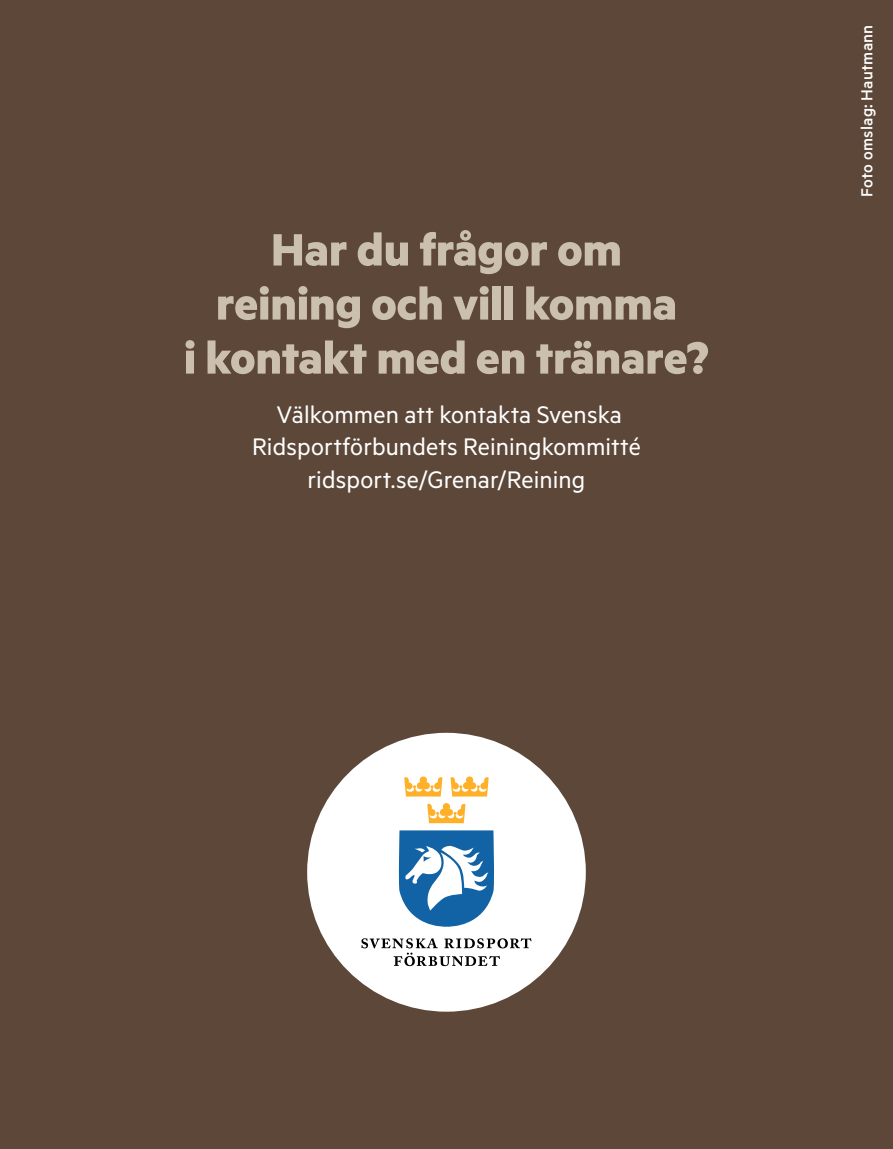
<style>
.page{position:relative;width:893px;height:1149px;background:#fff}
.page>*{position:absolute;margin:0;border:0;box-sizing:border-box;transform-origin:0 0}
.t1{font:700 51px/54px "Metric";color:#cbbfad;text-align:center}
.t2{font:27px/32.4px "Metric";letter-spacing:.005em;color:#fff;text-align:center}
.t3{font:500 18px "Metric";letter-spacing:.015em;color:#fff}
</style>
<div class="page">
<div style="left:0;top:0;width:893px;height:1148px;background:#5c4739"></div>
<div style="left:307px;top:732px;width:279px;height:279px;background:#fff;border-radius:50%"></div>
<svg style="left:398px;top:830px;width:96px;height:96px"></svg>
<svg style="left:427px;top:803px;width:38px;height:20px"></svg>
<svg style="left:404px;top:776px;width:38px;height:20px"></svg>
<svg style="left:450px;top:776px;width:39px;height:20px"></svg>
<svg style="left:361px;top:938px;width:170px;height:27px"></svg>
<h1 class="t1" style="left:184px;top:221px;width:527px">Har du frågor om<br>reining och vill komma<br>i kontakt med en tränare?</h1>
<p class="t2" style="left:252px;top:397px;width:390px">Välkommen att kontakta Svenska<br>Ridsportförbundets Reiningkommitté ridsport.se/Grenar/Reining</p>
<p class="t3" style="left:856px;top:197px;width:174px;rotate:-90deg">Foto omslag: Hautmann</p>
</div>
